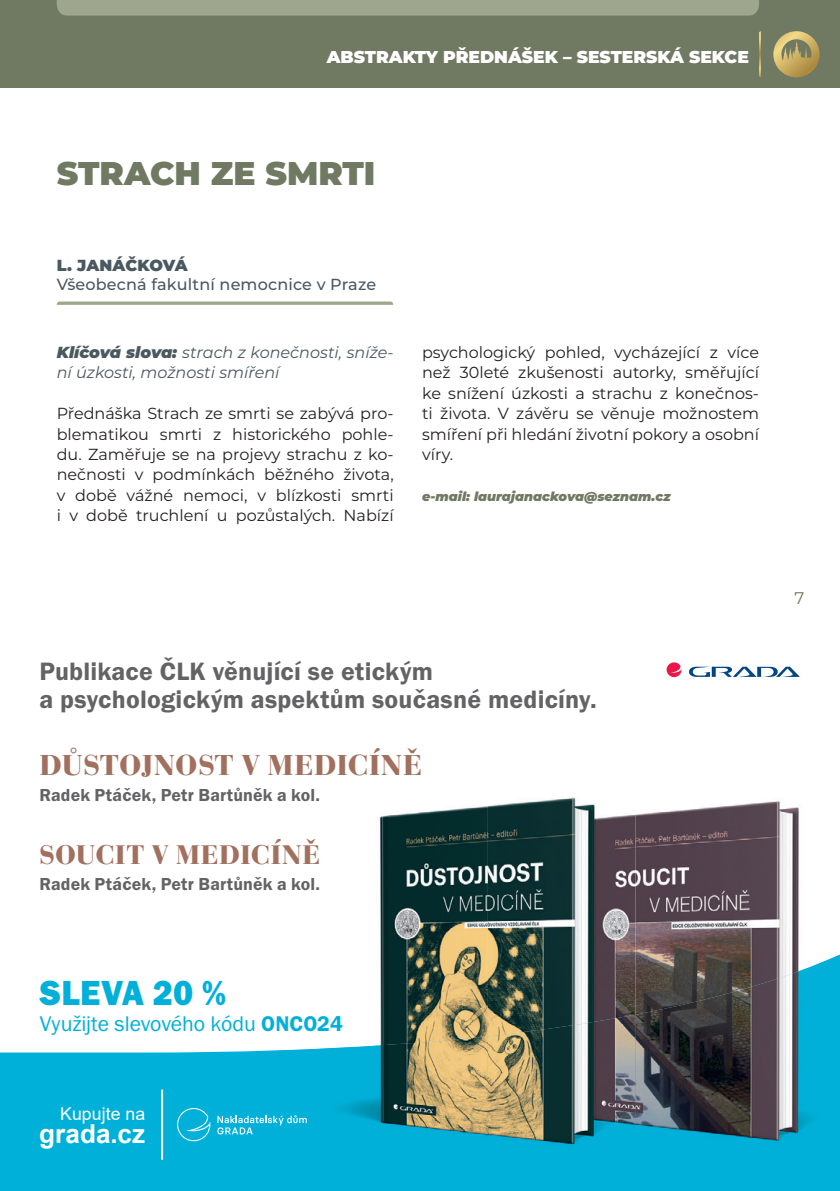
<style>
.page{position:relative;width:840px;height:1191px;background:#fff}
.page>*{position:absolute;margin:0;border:0;box-sizing:border-box;transform-origin:0 0}
.t1{font:36px "Franklin Got Itc TOT Hea";letter-spacing:.005em;color:#00b0d9;scale:.96 1}
.t2{font:900 32.8px "Montserrat";color:#707961}
.t3{font:700 30px "Bauer Bodoni DOT";letter-spacing:.03em;color:#a1705e}
.t4{font:700 28px "Bauer Bodoni DOT";letter-spacing:.035em;color:#a1705e}
.t5{font:26px/28px "Franklin Got Itc TOT Dem";letter-spacing:.01em;color:#636366}
.t6{font:700 26px "Arial";letter-spacing:.005em;color:#fff}
.t7{font:22px "Franklin Got Itc TOT Boo";letter-spacing:-.01em;color:#00b0d9}
.t8{font:18px "Franklin Got Itc TOT Dem";letter-spacing:.01em;color:#636366}
.t9{font:17.6px "Arial";letter-spacing:.005em;color:#fff}
.t10{font:900 17.2px "Montserrat";color:#fff}
.t11{font:16.8px "Montserrat";color:#707961}
.t12{font:16px/20.4px "Montserrat";color:#231f20;text-align:justify}
.t13{font:italic 16px/20.4px "Montserrat";color:#4a585f}
.t14{font:500 16px "Montserrat";letter-spacing:.01em;color:#4a585f}
.t15{font:900 16px "Montserrat";color:#4a585f}
.t16{font:italic 900 12.8px "Montserrat";color:#707961}
.s1{font-weight:900}
.s2{font-family:"Franklin Got Itc TOT Dem"}
</style>
<div class="page">
<div style="left:0;top:0;width:839px;height:88px;background:#707961"></div>
<div style="left:57px;top:0;width:701px;height:16px;background:#9fa68e"></div>
<svg style="left:759px;top:31px;width:1px;height:46px"></svg>
<svg style="left:773px;top:31px;width:46px;height:46px"></svg>
<svg style="left:57px;top:301px;width:336px;height:4px"></svg>
<svg style="left:0;top:955px;width:839px;height:236px;fill:#00b0d9"></svg>
<img style="left:635px;top:801px;width:164px;height:154px">
<img style="left:635px;top:955px;width:203px;height:221px">
<img style="left:277px;top:806px;width:210px;height:230px">
<img style="left:277px;top:1036px;width:358px;height:144px">
<img style="left:487px;top:797px;width:148px;height:217px">
<img style="left:487px;top:1014px;width:148px;height:162px">
<svg style="left:689px;top:666px;width:110px;height:11px"></svg>
<svg style="left:666px;top:662px;width:15px;height:15px"></svg>
<svg style="left:217px;top:1115px;width:89px;height:19px;background:#33bfe0"></svg>
<svg style="left:177px;top:1108px;width:33px;height:33px"></svg>
<hr style="left:161px;top:1089px;width:2px;height:70px;background:#fff">
<p class="t10" style="left:326px;top:44px;width:423px">ABSTRAKTY PŘEDNÁŠEK – SESTERSKÁ SEKCE</p>
<p class="t2" style="left:57px;top:149px;width:320px">STRACH ZE SMRTI</p>
<p class="t15" style="left:57px;top:253px;width:132px">L. JANÁČKOVÁ</p>
<p class="t14" style="left:57px;top:273px;width:321px">Všeobecná fakultní nemocnice v Praze</p>
<p class="t13" style="left:57px;top:341px;width:338px"><span class="s1">Klíčová slova:</span> strach z konečnosti, sníže&shy;ní úzkosti, možnosti smíření</p>
<p class="t12" style="left:57px;top:403px;width:338px">Přednáška Strach ze smrti se zabývá pro&shy;blematikou smrti z historického pohle&shy;du. Zaměřuje se na projevy strachu z ko&shy;nečnosti v podmínkách běžného života, v době vážné nemoci, v blízkosti smrti i v době truchlení u pozůstalých. Nabízí</p>
<p class="t12" style="left:422px;top:341px;width:338px">psychologický pohled, vycházející z více než 30leté zkušenosti autorky, směřující ke snížení úzkosti a strachu z konečnos&shy;ti života. V závěru se věnuje možnostem smíření při hledání životní pokory a osobní víry.</p>
<p class="t16" style="left:422px;top:486px;width:250px">e-mail: laurajanackova@seznam.cz</p>
<p class="t5" style="left:39px;top:657px;width:558px">Publikace ČLK věnující se etickým<br>a psychologickým aspektům současné medicíny.</p>
<p class="t3" style="left:39px;top:747px;width:383px">DŮSTOJNOST V MEDICÍNĚ</p>
<p class="t8" style="left:39px;top:784px;width:282px">Radek Ptáček, Petr Bartůněk a kol.</p>
<p class="t4" style="left:39px;top:838px;width:281px">SOUCIT V MEDICÍNĚ</p>
<p class="t8" style="left:39px;top:873px;width:282px">Radek Ptáček, Petr Bartůněk a kol.</p>
<p class="t1" style="left:40px;top:971px;width:196px">SLEVA 20 %</p>
<p class="t7" style="left:40px;top:1011px;width:304px">Využijte slevového kódu <span class="s2">ONCO24</span></p>
<p class="t9" style="left:60px;top:1101px;width:86px">Kupujte na</p>
<p class="t6" style="left:39px;top:1115px;width:108px">grada.cz</p>
<p class="t11" style="left:794px;top:586px;width:11px">7</p>
</div>
